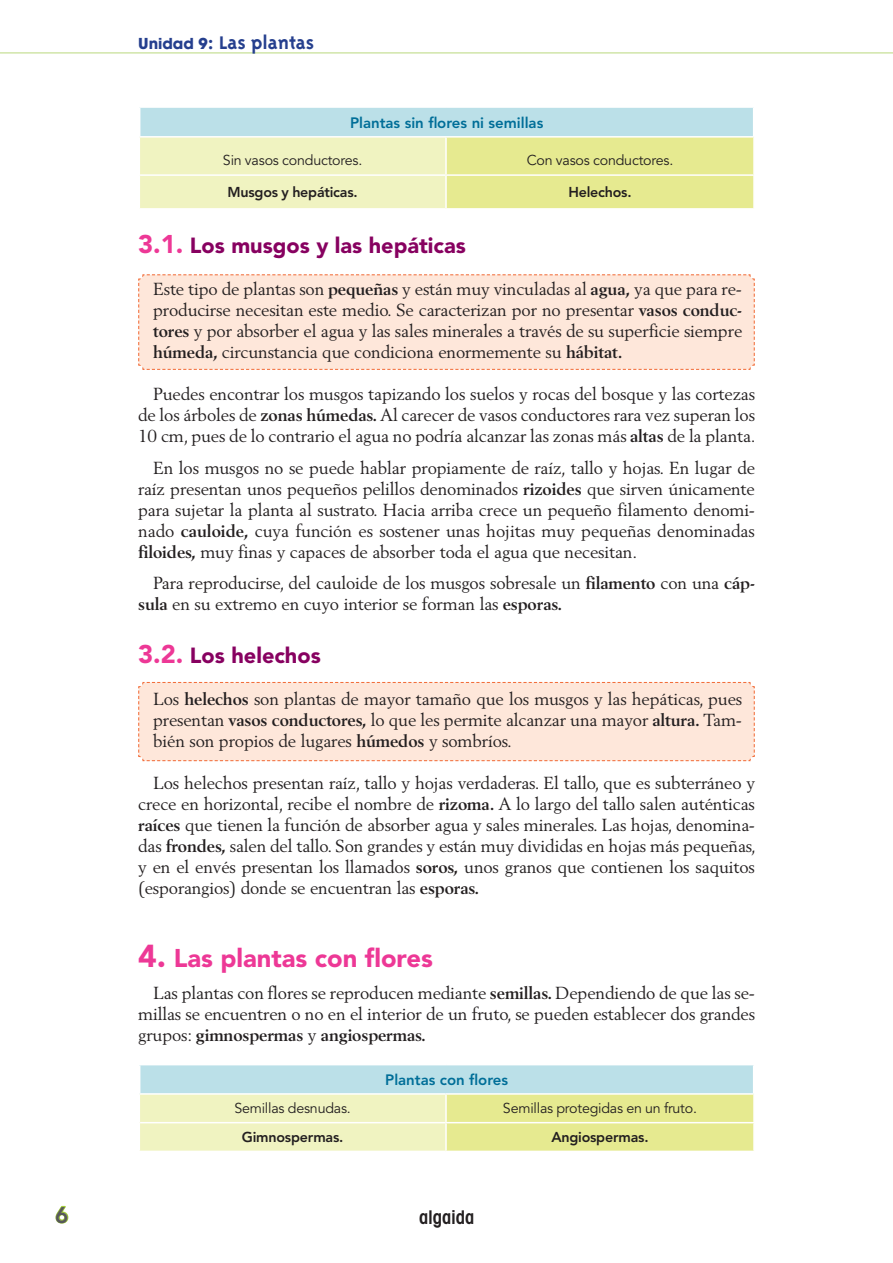
<style>
.page{position:relative;width:893px;height:1263px;background:#fff}
.page>*{position:absolute;margin:0;border:0;box-sizing:border-box;transform-origin:0 0}
.TITULO1{font:900 25.5px "Avenir LT Std";color:#ed3896}
.t1{font:800 22.5px "Avenir LT Std";color:#57585a}
.TITULO2{font:900 21.75px "Avenir LT Std";color:#870160}
.t2{font:700 21px "Triplex";color:#253f8e}
.t3{font:600 condensed 18.9px "Avant Garde";color:#231f20}
.TEXTO{font:17.25px/21px "Berling LT Std";letter-spacing:-.01em;color:#231f20;text-align:justify}
.DEFINICIÓN{font:17.25px/21px "Berling LT Std";letter-spacing:-.01em;color:#231f20;text-align:justify}
.t4{font:800 15px "Avenir LT Std";color:#006e98}
.TABLA_BANDERA{font:14.25px "Avenir LT Std";letter-spacing:-.015em;color:#231f20}
.TABLA_BANDERA-2{font:800 14.25px "Avenir LT Std";letter-spacing:-.015em;color:#231f20}
.s1{font-family:"Avant Garde";font-size:15px}
.s2{font-size:25.5px;color:#ed3896}
.s3{font-weight:700}
.s4{font-size:31.5px}
</style>
<div class="page">
<svg style="left:55px;top:1205px;width:14px;height:19px"></svg>
<hr style="left:0;top:53px;width:893px;height:1px;background:#b9d87e">
<div style="left:138px;top:682px;width:617px;height:80px;background:#fee7da"></div>
<div style="left:138px;top:274px;width:617px;height:96px;background:#fee7da"></div>
<div style="left:139px;top:107px;width:615px;height:30px;background:#bbe0e8"></div>
<svg style="left:140px;top:138px;width:613px;height:70px;background:#eaeea8"></svg>
<hr style="left:753px;top:108px;width:2px;height:28px;background:#fff">
<hr style="left:138px;top:106px;width:308px;height:2px;background:#fff">
<hr style="left:446px;top:106px;width:309px;height:2px;background:#fff">
<hr style="left:138px;top:136px;width:308px;height:2px;background:#fff">
<hr style="left:446px;top:136px;width:309px;height:2px;background:#fff">
<hr style="left:138px;top:108px;width:2px;height:28px;background:#fff">
<hr style="left:445px;top:174px;width:310px;height:2px;background:#fff">
<hr style="left:140px;top:174px;width:305px;height:2px;background:#fff">
<hr style="left:445px;top:138px;width:2px;height:36px;background:#fff">
<hr style="left:445px;top:176px;width:2px;height:32px;background:#fff">
<div style="left:139px;top:1065px;width:615px;height:29px;background:#bbe0e8"></div>
<hr style="left:138px;top:1065px;width:2px;height:28px;background:#fff">
<hr style="left:753px;top:1065px;width:2px;height:28px;background:#fff">
<hr style="left:445px;top:1093px;width:310px;height:2px;background:#fff">
<svg style="left:139px;top:1094px;width:615px;height:57px;background:#ebeeab"></svg>
<hr style="left:138px;top:1093px;width:307px;height:2px;background:#fff">
<hr style="left:140px;top:1122px;width:305px;height:1px;background:#fff">
<hr style="left:445px;top:1095px;width:2px;height:27px;background:#fff">
<hr style="left:445px;top:1123px;width:2px;height:28px;background:#fff">
<h2 class="t1" style="left:55px;top:1201px;width:15px">6</h2>
<p class="t2" style="left:138px;top:30px;width:177px"><span class="s1">Unidad 9</span>: Las plantas</p>
<p class="t4" style="left:350px;top:114px;width:195px">Plantas sin flores ni semillas</p>
<p class="TABLA_BANDERA" style="left:223px;top:151px;width:141px">Sin vasos conductores.</p>
<p class="TABLA_BANDERA" style="left:527px;top:151px;width:148px">Con vasos conductores.</p>
<p class="TABLA_BANDERA-2" style="left:228px;top:183px;width:132px">Musgos y hepáticas.</p>
<p class="TABLA_BANDERA-2" style="left:568px;top:183px;width:65px">Helechos.</p>
<p class="TITULO2" style="left:138px;top:233px;width:329px"><span class="s2">3.1.</span> Los musgos y las hepáticas</p>
<p class="DEFINICIÓN" style="left:153px;top:279px;width:591px">Este tipo de plantas son <span class="s3">pequeñas</span> y están muy vinculadas al <span class="s3">agua,</span> ya que para re&shy;producirse necesitan este medio. Se caracterizan por no presentar <span class="s3">vasos conduc&shy;tores</span> y por absorber el agua y las sales minerales a través de su superficie siempre <span class="s3">húmeda,</span> circunstancia que condiciona enormemente su <span class="s3">hábitat.</span></p>
<p class="TEXTO" style="left:138px;top:384px;width:619px;text-indent:15px">Puedes encontrar los musgos tapizando los suelos y rocas del bosque y las cortezas de los árboles de <span class="s3">zonas húmedas.</span> Al carecer de vasos conductores rara vez superan los 10 cm, pues de lo contrario el agua no podría alcanzar las zonas más <span class="s3">altas</span> de la planta.</p>
<p class="TEXTO" style="left:138px;top:457px;width:618px;text-indent:15px">En los musgos no se puede hablar propiamente de raíz, tallo y hojas. En lugar de raíz presentan unos pequeños pelillos denominados <span class="s3">rizoides</span> que sirven únicamente para sujetar la planta al sustrato. Hacia arriba crece un pequeño filamento denomi&shy;nado <span class="s3">cauloide,</span> cuya función es sostener unas hojitas muy pequeñas denominadas <span class="s3">filoides,</span> muy finas y capaces de absorber toda el agua que necesitan.</p>
<p class="TEXTO" style="left:138px;top:573px;width:618px;text-indent:15px">Para reproducirse, del cauloide de los musgos sobresale un <span class="s3">filamento</span> con una <span class="s3">cáp&shy;sula</span> en su extremo en cuyo interior se forman las <span class="s3">esporas.</span></p>
<p class="TITULO2" style="left:138px;top:642px;width:184px"><span class="s2">3.2.</span> Los helechos</p>
<p class="DEFINICIÓN" style="left:153px;top:688px;width:591px">Los <span class="s3">helechos</span> son plantas de mayor tamaño que los musgos y las hepáticas, pues presentan <span class="s3">vasos conductores,</span> lo que les permite alcanzar una mayor <span class="s3">altura.</span> Tam&shy;bién son propios de lugares <span class="s3">húmedos</span> y sombríos.</p>
<p class="TEXTO" style="left:138px;top:772px;width:619px;text-indent:15px">Los helechos presentan raíz, tallo y hojas verdaderas. El tallo, que es subterráneo y crece en horizontal, recibe el nombre de <span class="s3">rizoma.</span> A lo largo del tallo salen auténticas <span class="s3">raíces</span> que tienen la función de absorber agua y sales minerales. Las hojas, denomina&shy;das <span class="s3">frondes,</span> salen del tallo. Son grandes y están muy divididas en hojas más pequeñas, y en el envés presentan los llamados <span class="s3">soros,</span> unos granos que contienen los saquitos (esporangios) donde se encuentran las <span class="s3">esporas.</span></p>
<p class="TITULO1" style="left:138px;top:942px;width:296px"><span class="s4">4.</span> Las plantas con flores</p>
<p class="TEXTO" style="left:138px;top:982px;width:618px;text-indent:15px">Las plantas con flores se reproducen mediante <span class="s3">semillas.</span> Dependiendo de que las se&shy;millas se encuentren o no en el interior de un fruto, se pueden establecer dos grandes grupos: <span class="s3">gimnospermas</span> y <span class="s3">angiospermas.</span></p>
<p class="t4" style="left:385px;top:1070px;width:125px">Plantas con flores</p>
<p class="TABLA_BANDERA" style="left:234px;top:1100px;width:118px">Semillas desnudas.</p>
<p class="TABLA_BANDERA" style="left:503px;top:1100px;width:196px">Semillas protegidas en un fruto.</p>
<p class="TABLA_BANDERA-2" style="left:242px;top:1128px;width:103px">Gimnospermas.</p>
<p class="TABLA_BANDERA-2" style="left:551px;top:1128px;width:99px">Angiospermas.</p>
<p class="t3" style="left:419px;top:1206px;width:57px">algaida</p>
</div>
